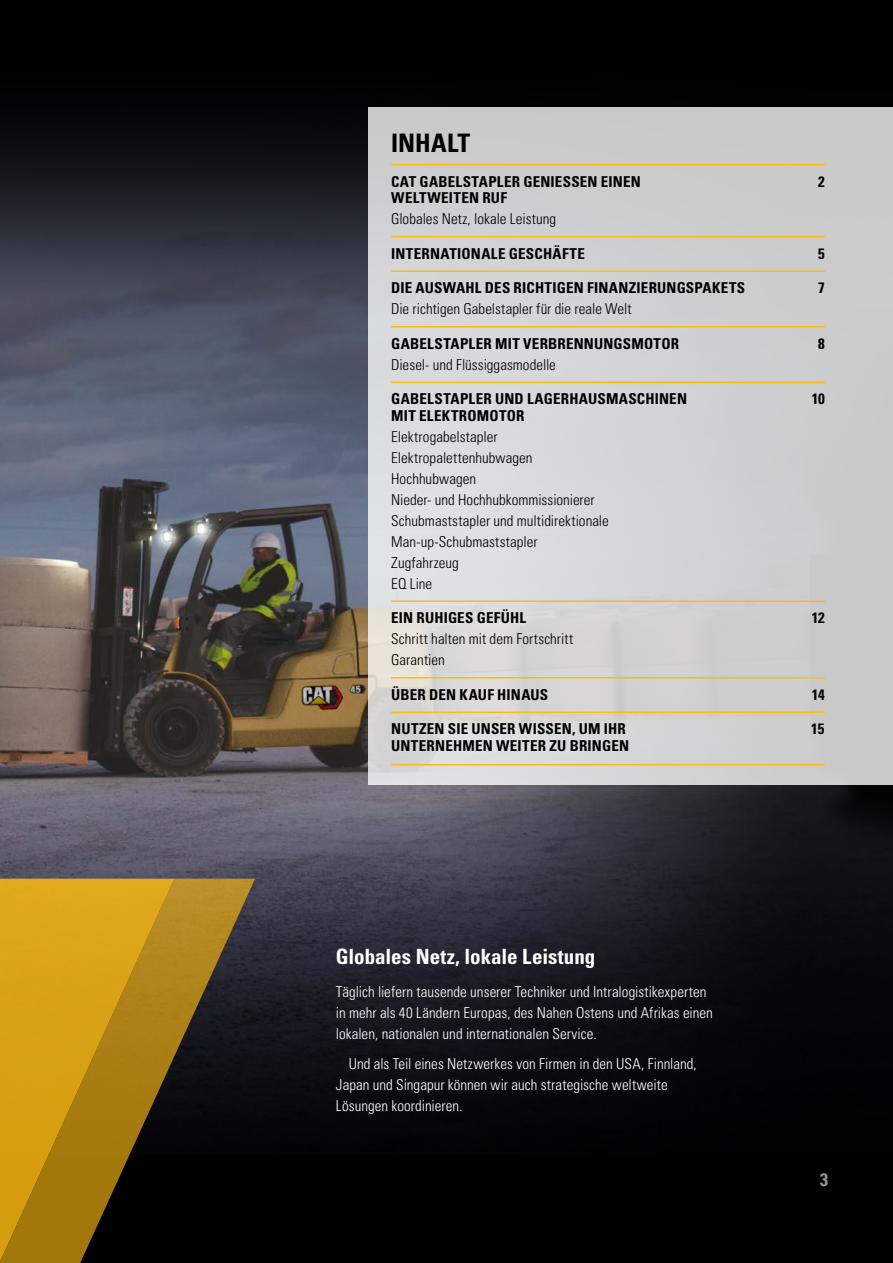
<style>
.page{position:relative;width:893px;height:1263px;background:#fff}
.page>*{position:absolute;margin:0;border:0;box-sizing:border-box;transform-origin:0 0}
.t1{font:25.5px "Univers LTCYR 67 Bold Cond";color:#000}
.t2{font:21px "Univers LTCYR 67 Bold Cond";color:#fff}
.t3{font:18px "Univers LTCYR 67 Bold Cond";color:#939598}
.t4{font:15px/21px "Univers LTCYR 47 Light Cond";color:#000}
.t5{font:15px/21px "Univers LTCYR 47 Light Cond";letter-spacing:.005em;color:#fff}
.t6{font:15px "Univers LTCYR 67 Bold Cond";letter-spacing:.015em;color:#000}
</style>
<div class="page">
<img style="left:0;top:0;width:893px;height:1263px">
<svg style="left:369px;top:107px;width:524px;height:677px;background:#d1d1d2"></svg>
<svg style="left:0;top:879px;width:255px;height:384px;background:#846312"></svg>
<hr style="left:391px;top:164px;width:434px;height:1px;background:#fdba12">
<hr style="left:391px;top:236px;width:434px;height:1px;background:#fdba12">
<hr style="left:391px;top:270px;width:434px;height:2px;background:#fdba12">
<hr style="left:391px;top:326px;width:434px;height:1px;background:#fdba12">
<hr style="left:391px;top:381px;width:434px;height:2px;background:#fdba12">
<hr style="left:391px;top:600px;width:434px;height:2px;background:#fdba12">
<hr style="left:391px;top:677px;width:434px;height:1px;background:#fdba12">
<hr style="left:391px;top:711px;width:434px;height:2px;background:#fdba12">
<hr style="left:391px;top:764px;width:434px;height:1px;background:#fdba12">
<h1 class="t1" style="left:391px;top:128px;width:81px">INHALT</h1>
<p class="t6" style="left:391px;top:172px;width:251px">CAT GABELSTAPLER GENIESSEN EINEN</p>
<p class="t6" style="left:818px;top:172px;width:8px">2</p>
<p class="t6" style="left:391px;top:189px;width:117px">WELTWEITEN RUF</p>
<p class="t4" style="left:391px;top:208px;width:166px">Globales Netz, lokale Leistung</p>
<p class="t6" style="left:391px;top:244px;width:195px">INTERNATIONALE GESCHÄFTE</p>
<p class="t6" style="left:818px;top:244px;width:8px">5</p>
<p class="t6" style="left:391px;top:279px;width:356px">DIE AUSWAHL DES RICHTIGEN FINANZIERUNGSPAKETS</p>
<p class="t6" style="left:818px;top:279px;width:8px">7</p>
<p class="t4" style="left:391px;top:298px;width:242px">Die richtigen Gabelstapler für die reale Welt</p>
<p class="t6" style="left:391px;top:334px;width:289px">GABELSTAPLER MIT VERBRENNUNGSMOTOR</p>
<p class="t6" style="left:818px;top:334px;width:8px">8</p>
<p class="t4" style="left:391px;top:353px;width:166px">Diesel- und Flüssiggasmodelle</p>
<p class="t6" style="left:391px;top:390px;width:297px">GABELSTAPLER UND LAGERHAUSMASCHINEN</p>
<p class="t6" style="left:812px;top:390px;width:15px">10</p>
<p class="t6" style="left:391px;top:406px;width:135px">MIT ELEKTROMOTOR</p>
<p class="t4" style="left:391px;top:425px;width:219px">Elektrogabelstapler<br>Elektropalettenhubwagen<br>Hochhubwagen<br>Nieder- und Hochhubkommissionierer<br>Schubmaststapler und multidirektionale<br>Man-up-Schubmaststapler<br>Zugfahrzeug<br>EQ Line</p>
<p class="t6" style="left:391px;top:609px;width:136px">EIN RUHIGES GEFÜHL</p>
<p class="t6" style="left:812px;top:609px;width:15px">12</p>
<p class="t4" style="left:391px;top:628px;width:184px">Schritt halten mit dem Fortschritt<br>Garantien</p>
<p class="t6" style="left:391px;top:685px;width:159px">ÜBER DEN KAUF HINAUS</p>
<p class="t6" style="left:812px;top:685px;width:15px">14</p>
<p class="t6" style="left:391px;top:720px;width:236px">NUTZEN SIE UNSER WISSEN, UM IHR</p>
<p class="t6" style="left:811px;top:720px;width:15px">15</p>
<p class="t6" style="left:391px;top:736px;width:239px">UNTERNEHMEN WEITER ZU BRINGEN</p>
<h2 class="t2" style="left:336px;top:944px;width:261px">Globales Netz, lokale Leistung</h2>
<p class="t5" style="left:336px;top:981px;width:378px">Täglich liefern tausende unserer Techniker und Intralogistikexperten in mehr als 40 Ländern Europas, des Nahen Ostens und Afrikas einen lokalen, nationalen und internationalen Service.</p>
<p class="t5" style="left:336px;top:1052px;width:362px;text-indent:13px">Und als Teil eines Netzwerkes von Firmen in den USA, Finnland,<br>Japan und Singapur können wir auch strategische weltweite<br>Lösungen koordinieren.</p>
<p class="t3" style="left:820px;top:1168px;width:9px">3</p>
</div>
